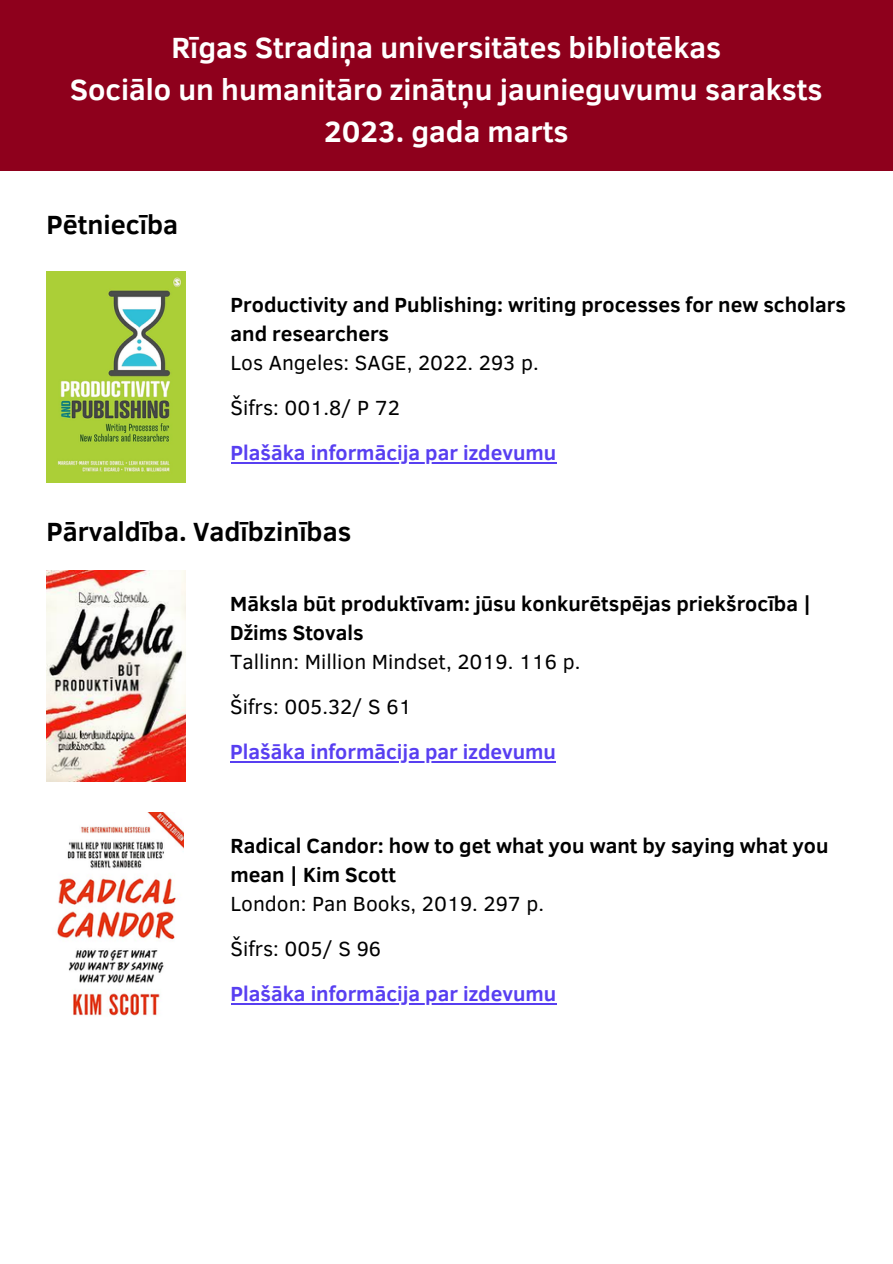
<style>
.page{position:relative;width:893px;height:1264px;background:#fff}
.page>*{position:absolute;margin:0;border:0;box-sizing:border-box;transform-origin:0 0}
.t1{font:700 30px/41.5px "Clear Sans";color:#fff;text-align:center}
.t2{font:700 27px "Clear Sans";color:#000}
.t3{font:700 21px/29px "Clear Sans";color:#000}
.t4{font:21px/45px "Clear Sans";color:#000}
.t5{font:700 21px "Clear Sans";color:#583ff1}
</style>
<div class="page">
<img style="left:46px;top:271px;width:140px;height:211px">
<div style="left:0;top:0;width:892px;height:171px;background:#8e001c"></div>
<img style="left:46px;top:571px;width:140px;height:210px">
<img style="left:57px;top:812px;width:127px;height:204px">
<hr style="left:230px;top:461px;width:326px;height:2px;background:#583ff1">
<hr style="left:230px;top:760px;width:326px;height:2px;background:#583ff1">
<hr style="left:230px;top:1002px;width:326px;height:2px;background:#583ff1">
<h1 class="t1" style="left:70px;top:25px;width:754px">Rīgas Stradiņa universitātes bibliotēkas<br>Sociālo un humanitāro zinātņu jaunieguvumu saraksts<br>2023. gada marts</h1>
<p class="t2" style="left:46px;top:205px;width:133px">Pētniecība</p>
<p class="t3" style="left:230px;top:289px;width:616px">Productivity and Publishing: writing processes for new scholars and researchers</p>
<p class="t4" style="left:230px;top:338px;width:310px">Los Angeles: SAGE, 2022. 293 p.<br>Šifrs: 001.8/ P 72</p>
<p class="t5" style="left:230px;top:437px;width:327px">Plašāka informācija par izdevumu</p>
<p class="t2" style="left:46px;top:512px;width:306px">Pārvaldība. Vadībzinības</p>
<p class="t3" style="left:230px;top:587px;width:582px">Māksla būt produktīvam: jūsu konkurētspējas priekšrocība |<br>Džims Stovals</p>
<p class="t4" style="left:230px;top:637px;width:351px">Tallinn: Million Mindset, 2019. 116 p.<br>Šifrs: 005.32/ S 61</p>
<p class="t5" style="left:230px;top:736px;width:327px">Plašāka informācija par izdevumu</p>
<p class="t3" style="left:230px;top:830px;width:599px">Radical Candor: how to get what you want by saying what you mean | Kim Scott</p>
<p class="t4" style="left:230px;top:880px;width:315px">London: Pan Books, 2019. 297 p.<br>Šifrs: 005/ S 96</p>
<p class="t5" style="left:230px;top:978px;width:327px">Plašāka informācija par izdevumu</p>
</div>
